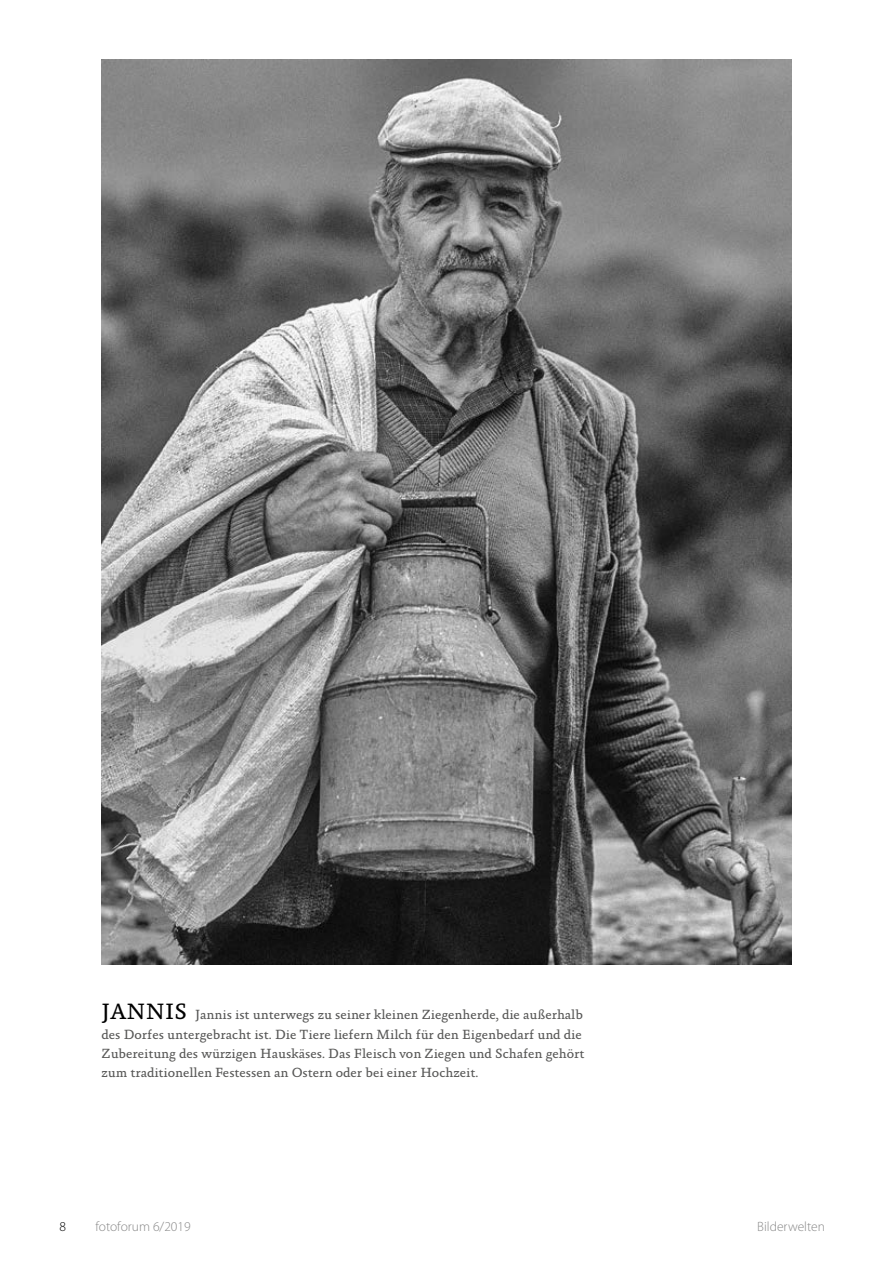
<style>
.page{position:relative;width:893px;height:1263px;background:#fff}
.page>*{position:absolute;margin:0;border:0;box-sizing:border-box;transform-origin:0 0}
.t1{font:22.5px "Absara Pro";letter-spacing:.01em;color:#000}
.t2{font:13.5px/19.4px "Absara Pro";color:#575756}
.t3{font:300 13.5px "Myriad Pro";color:#878787}
.t4{font:300 13.5px "Myriad Pro";color:#000}
</style>
<div class="page">
<img style="left:101px;top:60px;width:690px;height:904px">
<h1 class="t1" style="left:102px;top:1000px;width:87px">JANNIS</h1>
<p class="t2" style="left:101px;top:1006px;width:484px;text-indent:94px">Jannis ist unterwegs zu seiner kleinen Ziegenherde, die außerhalb des Dorfes untergebracht ist. Die Tiere liefern Milch für den Eigenbedarf und die Zubereitung des würzigen Hauskäses. Das Fleisch von Ziegen und Schafen gehört zum traditionellen Festessen an Ostern oder bei einer Hochzeit.</p>
<p class="t4" style="left:60px;top:1218px;width:8px">8</p>
<p class="t3" style="left:96px;top:1218px;width:97px">fotoforum 6/2019</p>
<p class="t3" style="left:757px;top:1218px;width:69px">Bilderwelten</p>
</div>
